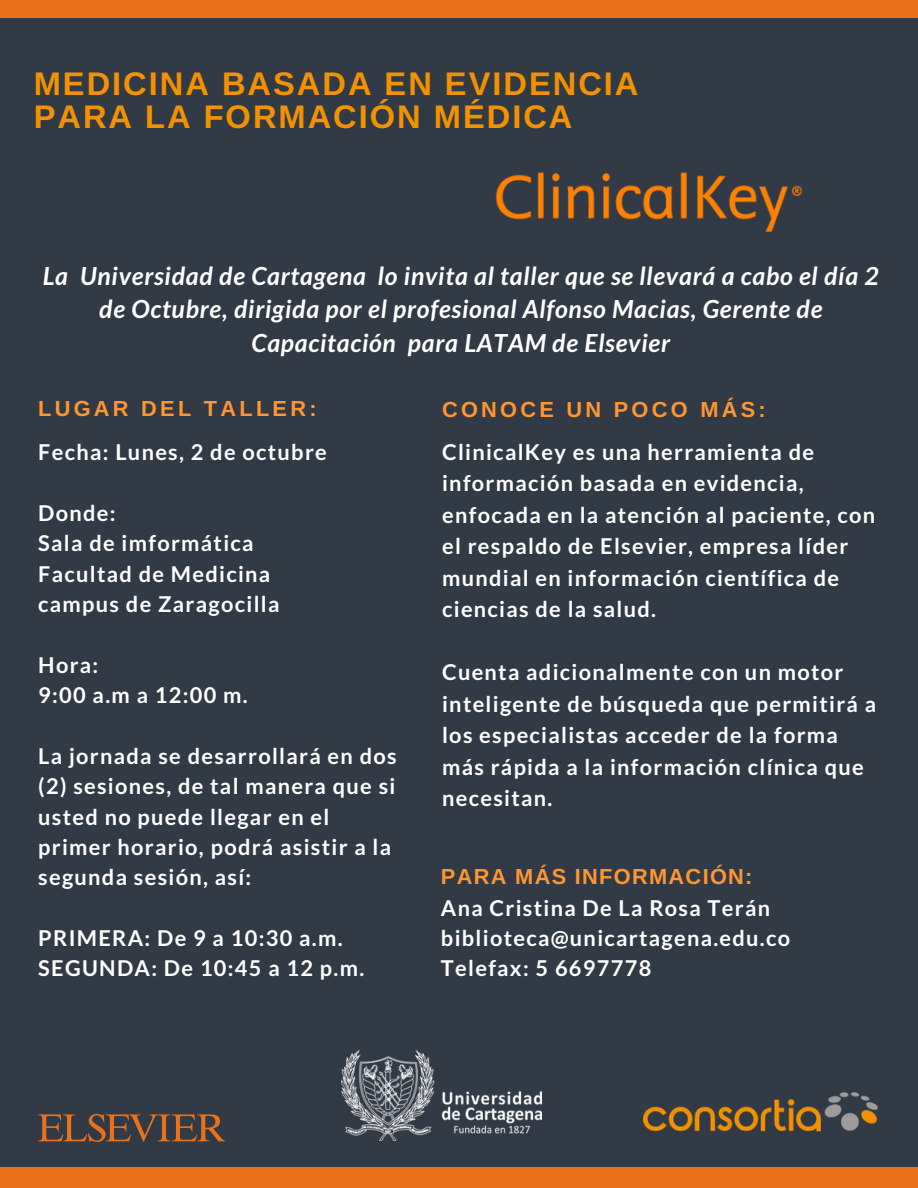
<style>
.page{position:relative;width:918px;height:1188px;background:#323a45}
.page>*{position:absolute;margin:0;border:0;box-sizing:border-box;transform-origin:0 0}
.t1{font:700 32.7px/33.8px "Arimo";letter-spacing:.06em;color:#f39200}
.t2{font:italic 700 24.9px/33.8px "Lato";letter-spacing:.03em;color:#fff;text-align:center}
.t3{font:700 21.75px/30.3px "Lato";letter-spacing:.06em;color:#fff}
.t4{font:700 21.75px "Arimo";letter-spacing:.15em;color:#ff9631}
.t5{font:700 21.75px "Arimo";letter-spacing:.06em;color:#ff9631}
</style>
<div class="page">
<div style="left:0;top:0;width:918px;height:18px;background:#e9711c"></div>
<div style="left:0;top:1168px;width:918px;height:20px;background:#e9711c"></div>
<svg style="left:38px;top:1114px;width:187px;height:28px"></svg>
<img style="left:643px;top:1092px;width:235px;height:40px">
<img style="left:495px;top:172px;width:307px;height:61px">
<img style="left:342px;top:1051px;width:199px;height:90px">
<h1 class="t1" style="left:34px;top:66px;width:606px">MEDICINA BASADA EN EVIDENCIA<br>PARA LA FORMACIÓN MÉDICA</h1>
<p class="t2" style="left:43px;top:258px;width:838px">La Universidad de Cartagena lo invita al taller que se llevará a cabo el día 2 de Octubre, dirigida por el profesional Alfonso Macias, Gerente de<br>Capacitación para LATAM de Elsevier</p>
<p class="t4" style="left:38px;top:396px;width:280px">LUGAR DEL TALLER:</p>
<p class="t3" style="left:38px;top:436px;width:290px">Fecha: Lunes, 2 de octubre</p>
<p class="t3" style="left:38px;top:497px;width:243px">Donde:<br>Sala de imformática<br>Facultad de Medicina campus de Zaragocilla</p>
<p class="t3" style="left:38px;top:649px;width:211px">Hora:<br>9:00 a.m a 12:00 m.</p>
<p class="t3" style="left:38px;top:740px;width:360px">La jornada se desarrollará en dos (2) sesiones, de tal manera que si usted no puede llegar en el primer horario, podrá asistir a la segunda sesión, así:</p>
<p class="t3" style="left:38px;top:922px;width:328px">PRIMERA: De 9 a 10:30 a.m.<br>SEGUNDA: De 10:45 a 12 p.m.</p>
<p class="t4" style="left:442px;top:397px;width:325px">CONOCE UN POCO MÁS:</p>
<p class="t3" style="left:442px;top:435px;width:435px;line-height:31.5px">ClinicalKey es una herramienta de información basada en evidencia, enfocada en la atención al paciente, con el respaldo de Elsevier, empresa líder mundial en información científica de ciencias de la salud.</p>
<p class="t3" style="left:442px;top:656px;width:436px;line-height:31.5px">Cuenta adicionalmente con un motor inteligente de búsqueda que permitirá a los especialistas acceder de la forma más rápida a la información clínica que necesitan.</p>
<p class="t5" style="left:441px;top:864px;width:313px">PARA MÁS INFORMACIÓN:</p>
<p class="t3" style="left:441px;top:892px;width:351px">Ana Cristina De La Rosa Terán biblioteca@unicartagena.edu.co<br>Telefax: 5 6697778</p>
</div>
